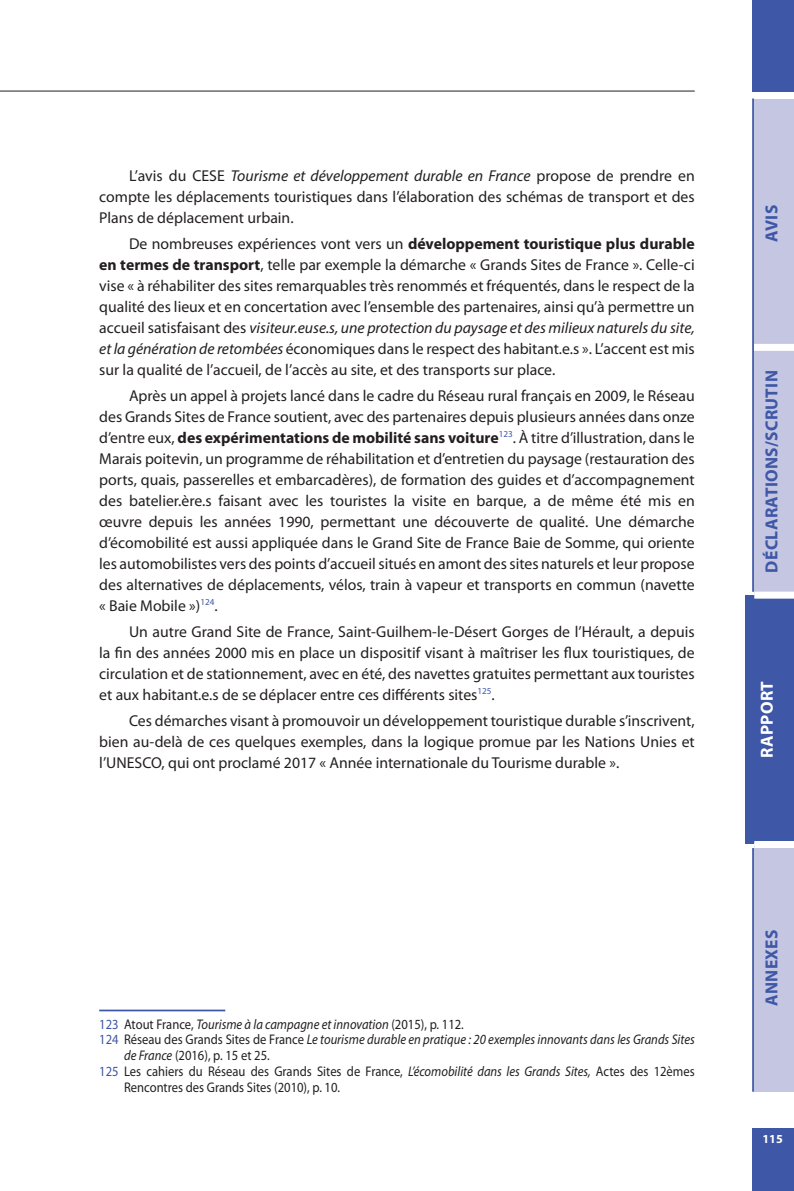
<style>
.page{position:relative;width:794px;height:1191px;background:#fff}
.page>*{position:absolute;margin:0;border:0;box-sizing:border-box;transform-origin:0 0}
.t1{font:700 17.5px "Myriad Pro";letter-spacing:.02em;color:#3e57a6}
.t2{font:700 17.5px "Myriad Pro";letter-spacing:.02em;color:#fff}
.Alinéa{font:15.75px/21px "Myriad Pro";color:#231f20;text-align:justify}
.Note_de_bas_de_pag{font:italic 14px/15.8px "Myriad Pro";color:#231f20;scale:.9 1}
.Note_de_bas_de_pag-2{font:14px/15.8px "Myriad Pro";color:#231f20;scale:.9 1}
.t3{font:700 12.25px "Myriad Pro";color:#fff}
.s1{font-style:italic}
.s2{font-weight:700}
.s3{font-style:normal;color:#3e57a6}
.s4{font-style:normal}
.s5{color:#3e57a6}
</style>
<div class="page">
<div style="left:752px;top:1129px;width:42px;height:62px;background:#3e57a6"></div>
<div style="left:752px;top:0;width:42px;height:91px;background:#3e57a6"></div>
<div style="left:754px;top:99px;width:40px;height:248px;background:#c4c6e2"></div>
<div style="left:754px;top:347px;width:40px;height:248px;background:#c4c6e2"></div>
<div style="left:745px;top:595px;width:49px;height:248px;background:#3e57a6"></div>
<div style="left:754px;top:843px;width:40px;height:248px;background:#c4c6e2"></div>
<div style="left:752px;top:344px;width:42px;height:7px;background:#fff"></div>
<div style="left:754px;top:591px;width:40px;height:7px;background:#fff"></div>
<div style="left:754px;top:841px;width:40px;height:7px;background:#fff"></div>
<hr style="left:752px;top:848px;width:2px;height:243px;background:#3e57a6">
<hr style="left:752px;top:98px;width:2px;height:494px;background:#3e57a6">
<hr style="left:0;top:91px;width:694px;height:1px;background:#231f20">
<hr style="left:99px;top:1009px;width:126px;height:2px;background:#3e57a6">
<p class="Alinéa" style="left:99px;top:164px;width:597px;text-indent:30px">L’avis du CESE <span class="s1">Tourisme et développement durable en France</span> propose de prendre en compte les déplacements touristiques dans l’élaboration des schémas de transport et des Plans de déplacement urbain.</p>
<p class="Alinéa" style="left:99px;top:232px;width:597px;text-indent:30px">De nombreuses expériences vont vers un <span class="s2">développement touristique plus durable en termes de transport</span>, telle par exemple la démarche « Grands Sites de France ». Celle-ci vise « à réhabiliter des sites remarquables très renommés et fréquentés, dans le respect de la qualité des lieux et en concertation avec l’ensemble des partenaires, ainsi qu’à permettre un accueil satisfaisant des <span class="s1">visiteur.euse.s, une protection du paysage et des milieux naturels du site, et la génération de retombées</span> économiques dans le respect des habitant.e.s ». L’accent est mis sur la qualité de l’accueil, de l’accès au site, et des transports sur place.</p>
<p class="Alinéa" style="left:99px;top:384px;width:597px;text-indent:30px">Après un appel à projets lancé dans le cadre du Réseau rural français en 2009, le Réseau des Grands Sites de France soutient, avec des partenaires depuis plusieurs années dans onze d’entre eux, <span class="s2">des expérimentations de mobilité sans voiture</span><sup>123</sup>. À titre d’illustration, dans le Marais poitevin, un programme de réhabilitation et d’entretien du paysage (restauration des ports, quais, passerelles et embarcadères), de formation des guides et d’accompagnement des batelier.ère.s faisant avec les touristes la visite en barque, a de même été mis en œuvre depuis les années 1990, permettant une découverte de qualité. Une démarche d’écomobilité est aussi appliquée dans le Grand Site de France Baie de Somme, qui oriente les automobilistes vers des points d’accueil situés en amont des sites naturels et leur propose des alternatives de déplacements, vélos, train à vapeur et transports en commun (navette « Baie Mobile »)<sup>124</sup>.</p>
<p class="Alinéa" style="left:99px;top:620px;width:597px;text-indent:30px">Un autre Grand Site de France, Saint-Guilhem-le-Désert Gorges de l’Hérault, a depuis la fin des années 2000 mis en place un dispositif visant à maîtriser les flux touristiques, de circulation et de stationnement, avec en été, des navettes gratuites permettant aux touristes et aux habitant.e.s de se déplacer entre ces différents sites<sup>125</sup>.</p>
<p class="Alinéa" style="left:99px;top:709px;width:597px;text-indent:30px">Ces démarches visant à promouvoir un développement touristique durable s’inscrivent, bien au-delà de ces quelques exemples, dans la logique promue par les Nations Unies et l’UNESCO, qui ont proclamé 2017 « Année internationale du Tourisme durable ».</p>
<p class="Note_de_bas_de_pag" style="left:99px;top:1016px;width:406px"><span class="s3">123</span> <span class="s4">Atout France,</span> Tourisme à la campagne et innovation <span class="s4">(2015), p. 112.</span></p>
<p class="Note_de_bas_de_pag" style="left:124px;top:1031px;width:635px;text-indent:-25px"><span class="s3">124</span> <span class="s4">Réseau des Grands Sites de France</span> Le tourisme durable en pratique : 20 exemples innovants dans les Grands Sites de France <span class="s4">(2016), p. 15 et 25.</span></p>
<p class="Note_de_bas_de_pag-2" style="left:124px;top:1063px;width:635px;text-indent:-25px"><span class="s5">125</span> Les cahiers du Réseau des Grands Sites de France, <span class="s1">L’écomobilité dans les Grands Sites,</span> Actes des 12èmes<br>Rencontres des Grands Sites (2010), p. 10.</p>
<p class="t1" style="left:760px;top:242px;width:39px;rotate:-90deg">AVIS</p>
<p class="t1" style="left:760px;top:573px;width:204px;rotate:-90deg">DÉCLARATIONS/SCRUTIN</p>
<p class="t2" style="left:755px;top:758px;width:78px;rotate:-90deg">RAPPORT</p>
<p class="t1" style="left:760px;top:1006px;width:78px;rotate:-90deg">ANNEXES</p>
<p class="t3" style="left:762px;top:1131px;width:22px">115</p>
</div>
